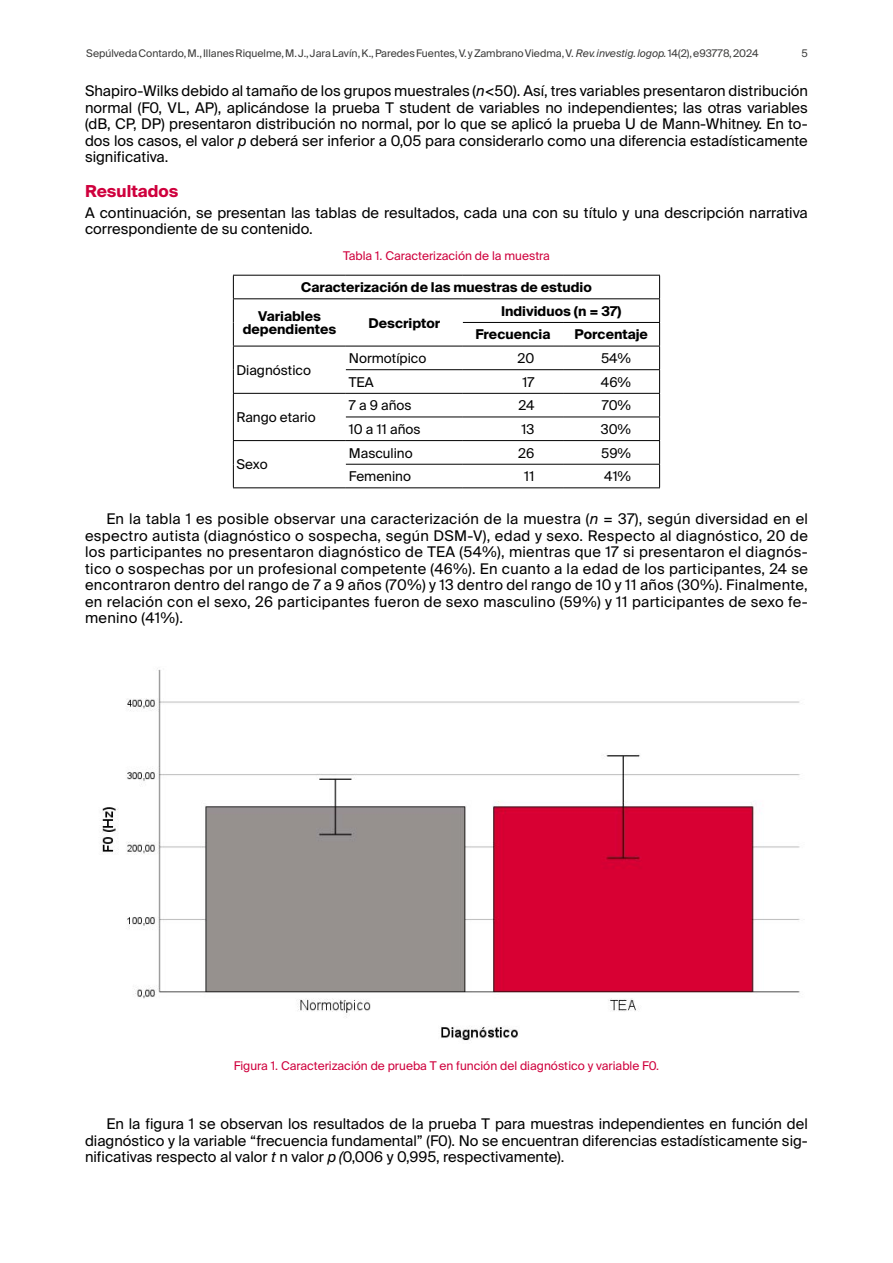
<style>
.page{position:relative;width:893px;height:1263px;background:#fff}
.page>*{position:absolute;margin:0;border:0;box-sizing:border-box;transform-origin:0 0}
.t1{font:700 16.5px "Suisse Intl";color:#cf003d}
.t2{font:14.7px/16.5px "Suisse Intl";color:#000;text-align:justify}
.t3{font:700 13.5px/28.7px "Suisse Intl";color:#000}
.t4{font:13.5px "Suisse Intl";color:#000}
.t5{font:12px "Suisse Intl";color:#cf003d}
.t6{font:10.5px "Suisse Intl";color:#3c3c3b}
.s1{font-style:italic}
</style>
<div class="page">
<hr style="left:233px;top:487px;width:113px;height:1px;background:#000">
<hr style="left:346px;top:487px;width:117px;height:1px;background:#000">
<hr style="left:463px;top:487px;width:100px;height:1px;background:#000">
<hr style="left:563px;top:487px;width:97px;height:1px;background:#000">
<hr style="left:233px;top:275px;width:113px;height:1px;background:#000">
<hr style="left:346px;top:275px;width:117px;height:1px;background:#000">
<hr style="left:463px;top:275px;width:100px;height:1px;background:#000">
<hr style="left:563px;top:275px;width:97px;height:1px;background:#000">
<hr style="left:233px;top:298px;width:113px;height:1px;background:#000">
<hr style="left:346px;top:298px;width:117px;height:1px;background:#000">
<hr style="left:463px;top:298px;width:100px;height:1px;background:#000">
<hr style="left:563px;top:298px;width:97px;height:1px;background:#000">
<hr style="left:233px;top:346px;width:113px;height:1px;background:#000">
<hr style="left:463px;top:322px;width:100px;height:1px;background:#000">
<hr style="left:563px;top:322px;width:97px;height:1px;background:#000">
<hr style="left:346px;top:346px;width:117px;height:1px;background:#000">
<hr style="left:463px;top:346px;width:100px;height:1px;background:#000">
<hr style="left:563px;top:346px;width:97px;height:1px;background:#000">
<hr style="left:346px;top:369px;width:117px;height:1px;background:#000">
<hr style="left:463px;top:369px;width:100px;height:1px;background:#000">
<hr style="left:563px;top:369px;width:97px;height:1px;background:#000">
<hr style="left:233px;top:393px;width:113px;height:1px;background:#000">
<hr style="left:346px;top:393px;width:117px;height:1px;background:#000">
<hr style="left:346px;top:417px;width:117px;height:1px;background:#000">
<hr style="left:463px;top:393px;width:100px;height:1px;background:#000">
<hr style="left:463px;top:417px;width:100px;height:1px;background:#000">
<hr style="left:563px;top:393px;width:97px;height:1px;background:#000">
<hr style="left:563px;top:417px;width:97px;height:1px;background:#000">
<svg style="left:233px;top:276px;width:1px;height:211px"></svg>
<hr style="left:233px;top:440px;width:113px;height:1px;background:#000">
<hr style="left:346px;top:440px;width:117px;height:1px;background:#000">
<hr style="left:463px;top:440px;width:100px;height:1px;background:#000">
<hr style="left:563px;top:440px;width:97px;height:1px;background:#000">
<hr style="left:346px;top:464px;width:117px;height:1px;background:#000">
<hr style="left:463px;top:464px;width:100px;height:1px;background:#000">
<hr style="left:563px;top:464px;width:97px;height:1px;background:#000">
<svg style="left:659px;top:276px;width:1px;height:211px"></svg>
<img style="left:101px;top:668px;width:699px;height:373px">
<p class="t6" style="left:86px;top:47px;width:674px">Sepúlveda Contardo, M., Illanes Riquelme, M. J., Jara Lavín, K., Paredes Fuentes, V. y Zambrano Viedma, V. <span class="s1">Rev. investig. logop.</span> 14(2), e93778, 2024</p>
<p class="t6" style="left:802px;top:47px;width:8px">5</p>
<p class="t2" style="left:85px;top:83px;width:724px">Shapiro-Wilks debido al tamaño de los grupos muestrales (<span class="s1">n</span>&lt;50). Así, tres variables presentaron distribución normal (F0, VL, AP), aplicándose la prueba T student de variables no independientes; las otras variables (dB, CP, DP) presentaron distribución no normal, por lo que se aplicó la prueba U de Mann-Whitney. En to&shy;dos los casos, el valor <span class="s1">p</span> deberá ser inferior a 0,05 para considerarlo como una diferencia estadísticamente significativa.</p>
<p class="t1" style="left:85px;top:181px;width:95px">Resultados</p>
<p class="t2" style="left:85px;top:204px;width:724px">A continuación, se presentan las tablas de resultados, cada una con su título y una descripción narrativa correspondiente de su contenido.</p>
<p class="t5" style="left:343px;top:249px;width:208px">Tabla 1. Caracterización de la muestra</p>
<p class="t3" style="left:258px;top:273px;width:335px;text-indent:43px">Caracterización de las muestras de estudio<br>Variables</p>
<p class="t3" style="left:243px;top:315px;width:95px">dependientes</p>
<p class="t3" style="left:368px;top:309px;width:73px">Descriptor</p>
<p class="t3" style="left:475px;top:299px;width:148px;line-height:23.7px;text-indent:26px">Individuos (n = 37)<br>Frecuencia</p>
<p class="t3" style="left:575px;top:320px;width:75px">Porcentaje</p>
<p class="t4" style="left:236px;top:362px;width:76px">Diagnóstico</p>
<p class="t4" style="left:236px;top:410px;width:81px">Rango etario</p>
<p class="t4" style="left:349px;top:351px;width:79px">Normotípico</p>
<p class="t4" style="left:518px;top:351px;width:18px">20</p>
<p class="t4" style="left:601px;top:351px;width:32px">54%</p>
<p class="t4" style="left:349px;top:374px;width:26px">TEA</p>
<p class="t4" style="left:523px;top:374px;width:13px">17</p>
<p class="t4" style="left:601px;top:374px;width:32px">46%</p>
<p class="t4" style="left:349px;top:398px;width:64px">7 a 9 años</p>
<p class="t4" style="left:518px;top:398px;width:17px">24</p>
<p class="t4" style="left:602px;top:398px;width:31px">70%</p>
<p class="t4" style="left:349px;top:421px;width:73px">10 a 11 años</p>
<p class="t4" style="left:522px;top:421px;width:14px">13</p>
<p class="t4" style="left:601px;top:421px;width:32px">30%</p>
<p class="t4" style="left:349px;top:445px;width:65px">Masculino</p>
<p class="t4" style="left:518px;top:445px;width:18px">26</p>
<p class="t4" style="left:601px;top:445px;width:31px">59%</p>
<p class="t4" style="left:349px;top:469px;width:64px">Femenino</p>
<p class="t4" style="left:524px;top:469px;width:12px">11</p>
<p class="t4" style="left:604px;top:469px;width:28px">41%</p>
<p class="t2" style="left:85px;top:511px;width:724px;text-indent:21px">En la tabla 1 es posible observar una caracterización de la muestra (<span class="s1">n</span> = 37), según diversidad en el espectro autista (diagnóstico o sospecha, según DSM-V), edad y sexo. Respecto al diagnóstico, 20 de los participantes no presentaron diagnóstico de TEA (54%), mientras que 17 si presentaron el diagnós&shy;tico o sospechas por un profesional competente (46%). En cuanto a la edad de los participantes, 24 se encontraron dentro del rango de 7 a 9 años (70%) y 13 dentro del rango de 10 y 11 años (30%). Finalmente, en relación con el sexo, 26 participantes fueron de sexo masculino (59%) y 11 participantes de sexo fe&shy;menino (41%).</p>
<p class="t4" style="left:236px;top:457px;width:33px">Sexo</p>
<p class="t5" style="left:234px;top:1058px;width:427px">Figura 1. Caracterización de prueba T en función del diagnóstico y variable F0.</p>
<p class="t2" style="left:85px;top:1116px;width:724px;text-indent:21px">En la figura 1 se observan los resultados de la prueba T para muestras independientes en función del diagnóstico y la variable “frecuencia fundamental” (F0). No se encuentran diferencias estadísticamente sig&shy;nificativas respecto al valor <span class="s1">t</span> n valor <span class="s1">p (</span>0,006 y 0,995, respectivamente).</p>
</div>
